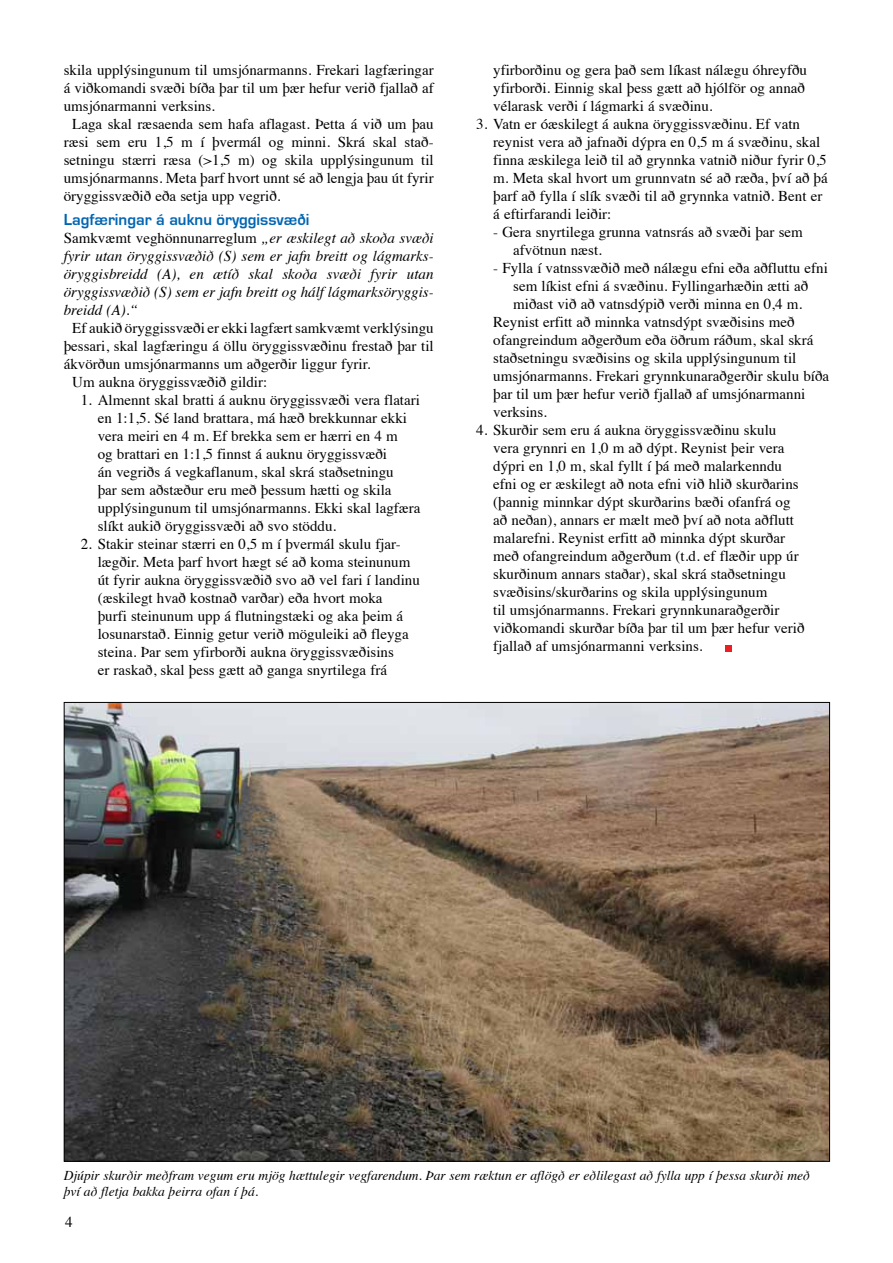
<style>
.page{position:relative;width:893px;height:1263px;background:#fff}
.page>*{position:absolute;margin:0;border:0;box-sizing:border-box;transform-origin:0 0}
.t1{font:700 16.5px "Eurostile";color:#0065b2}
.t2{font:15px/18px "Times";color:#000}
.t3{font:italic 15px/18px "Times";color:#000;text-align:justify}
.t4{font:italic 13.5px/16.5px "Times";color:#000}
.s1{font-style:normal}
</style>
<div class="page">
<img style="left:66px;top:704px;width:762px;height:456px">
<div style="left:725px;top:645px;width:6px;height:7px;background:#ed1d24"></div>
<p class="t2" style="left:64px;top:60px;width:371px">skila upplýsingunum til umsjónarmanns. Frekari lagfæringar</p>
<p class="t2" style="left:64px;top:78px;width:371px">á viðkomandi svæði bíða þar til um þær hefur verið fjallað af</p>
<p class="t2" style="left:64px;top:96px;width:153px">umsjónarmanni verksins.</p>
<p class="t2" style="left:72px;top:114px;width:363px">Laga skal ræsaenda sem hafa aflagast. Þetta á við um þau</p>
<p class="t2" style="left:64px;top:132px;width:371px">ræsi sem eru 1,5 m í þvermál og minni. Skrá skal stað-</p>
<p class="t2" style="left:64px;top:150px;width:371px">setningu stærri ræsa (&gt;1,5 m) og skila upplýsingunum til</p>
<p class="t2" style="left:64px;top:168px;width:371px">umsjónarmanns. Meta þarf hvort unnt sé að lengja þau út fyrir</p>
<p class="t2" style="left:64px;top:186px;width:218px">öryggissvæðið eða setja upp vegrið.</p>
<p class="t1" style="left:64px;top:211px;width:247px">Lagfæringar á auknu öryggissvæði</p>
<p class="t3" style="left:64px;top:228px;width:371px"><span class="s1">Samkvæmt veghönnunarreglum</span> „er æskilegt að skoða svæði fyrir utan öryggissvæðið (S) sem er jafn breitt og lágmarks&shy;öryggisbreidd (A), en ætíð skal skoða svæði fyrir utan öryggissvæðið (S) sem er jafn breitt og hálf lágmarksöryggis&shy;breidd (A).“</p>
<p class="t2" style="left:72px;top:318px;width:363px">Ef aukið öryggissvæði er ekki lagfært samkvæmt verklýsingu</p>
<p class="t2" style="left:64px;top:336px;width:371px">þessari, skal lagfæringu á öllu öryggissvæðinu frestað þar til</p>
<p class="t2" style="left:64px;top:354px;width:308px">ákvörðun umsjónarmanns um aðgerðir liggur fyrir.</p>
<p class="t2" style="left:72px;top:372px;width:196px">Um aukna öryggissvæðið gildir:</p>
<p class="t2" style="left:98px;top:390px;width:324px;text-indent:-17px">1. Almennt skal bratti á auknu öryggissvæði vera flatari en 1:1,5. Sé land brattara, má hæð brekkunnar ekki vera meiri en 4 m. Ef brekka sem er hærri en 4 m<br>og brattari en 1:1,5 finnst á auknu öryggissvæði<br>án vegriðs á vegkaflanum, skal skrá staðsetningu<br>þar sem aðstæður eru með þessum hætti og skila upplýsingunum til umsjónarmanns. Ekki skal lagfæra slíkt aukið öryggissvæði að svo stöddu.</p>
<p class="t2" style="left:98px;top:534px;width:324px;text-indent:-17px">2. Stakir steinar stærri en 0,5 m í þvermál skulu fjar&shy;lægðir. Meta þarf hvort hægt sé að koma steinunum út fyrir aukna öryggissvæðið svo að vel fari í landinu (æskilegt hvað kostnað varðar) eða hvort moka<br>þurfi steinunum upp á flutningstæki og aka þeim á losunarstað. Einnig getur verið möguleiki að fleyga steina. Þar sem yfirborði aukna öryggissvæðisins<br>er raskað, skal þess gætt að ganga snyrtilega frá</p>
<p class="t2" style="left:493px;top:60px;width:315px">yfirborðinu og gera það sem líkast nálægu óhreyfðu yfirborði. Einnig skal þess gætt að hjólför og annað vélarask verði í lágmarki á svæðinu.</p>
<p class="t2" style="left:493px;top:114px;width:336px;text-indent:-17px">3. Vatn er óæskilegt á aukna öryggissvæðinu. Ef vatn reynist vera að jafnaði dýpra en 0,5 m á svæðinu, skal finna æskilega leið til að grynnka vatnið niður fyrir 0,5 m. Meta skal hvort um grunnvatn sé að ræða, því að þá þarf að fylla í slík svæði til að grynnka vatnið. Bent er á eftirfarandi leiðir:</p>
<p class="t2" style="left:513px;top:222px;width:291px;text-indent:-37px">- Gera snyrtilega grunna vatnsrás að svæði þar sem afvötnun næst.</p>
<p class="t2" style="left:476px;top:258px;width:353px">- Fylla í vatnssvæðið með nálægu efni eða aðfluttu efni</p>
<p class="t2" style="left:513px;top:276px;width:297px">sem líkist efni á svæðinu. Fyllingarhæðin ætti að</p>
<p class="t2" style="left:513px;top:294px;width:290px">miðast við að vatnsdýpið verði minna en 0,4 m.</p>
<p class="t2" style="left:493px;top:312px;width:303px">Reynist erfitt að minnka vatnsdýpt svæðisins með</p>
<p class="t2" style="left:493px;top:330px;width:322px">ofangreindum aðgerðum eða öðrum ráðum, skal skrá</p>
<p class="t2" style="left:493px;top:348px;width:305px">staðsetningu svæðisins og skila upplýsingunum til</p>
<p class="t2" style="left:493px;top:366px;width:337px">umsjónarmanns. Frekari grynnkunaraðgerðir skulu bíða</p>
<p class="t2" style="left:493px;top:384px;width:314px">þar til um þær hefur verið fjallað af umsjónarmanni</p>
<p class="t2" style="left:493px;top:402px;width:55px">verksins.</p>
<p class="t2" style="left:493px;top:420px;width:313px;text-indent:-17px">4. Skurðir sem eru á aukna öryggissvæðinu skulu vera grynnri en 1,0 m að dýpt. Reynist þeir vera dýpri en 1,0 m, skal fyllt í þá með malarkenndu efni og er æskilegt að nota efni við hlið skurðarins (þannig minnkar dýpt skurðarins bæði ofanfrá og að neðan), annars er mælt með því að nota aðflutt malarefni. Reynist erfitt að minnka dýpt skurðar með ofangreindum aðgerðum (t.d. ef flæðir upp úr skurðinum annars staðar), skal skrá staðsetningu svæðisins/skurðarins og skila upplýsingunum<br>til umsjónarmanns. Frekari grynnkunaraðgerðir viðkomandi skurðar bíða þar til um þær hefur verið fjallað af umsjónarmanni verksins.</p>
<p class="t4" style="left:64px;top:1166px;width:748px">Djúpir skurðir meðfram vegum eru mjög hættulegir vegfarendum. Þar sem ræktun er aflögð er eðlilegast að fylla upp í þessa skurði með því að fletja bakka þeirra ofan í þá.</p>
<p class="t2" style="left:65px;top:1211px;width:9px">4</p>
</div>
